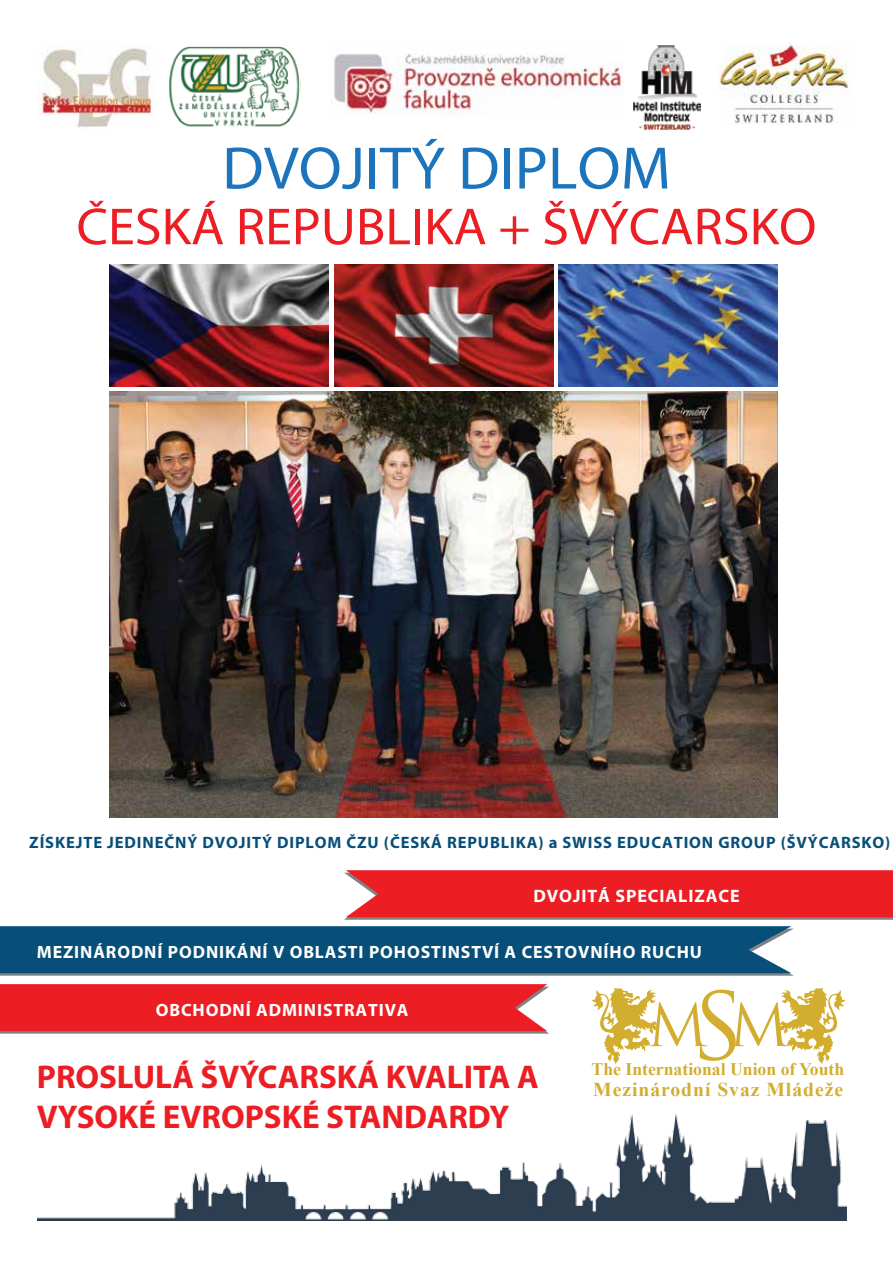
<style>
.page{position:relative;width:893px;height:1263px;background:#fff}
.page>*{position:absolute;margin:0;border:0;box-sizing:border-box;transform-origin:0 0}
.t1{font:60.45px "Myriad Pro";color:#1c75bc;scale:1.04 1}
.t2{font:52.5px "Myriad Pro";color:#ed1d24;scale:1.04 1}
.t3{font:700 33px/39.6px "Myriad Pro";color:#ed1d24}
.t4{font:700 19.65px "Times New Roman";letter-spacing:.05em;color:#d3ad2f}
.t5{font:700 18px "Myriad Pro";letter-spacing:.05em;color:#fff}
.t6{font:700 17.85px "Myriad Pro";letter-spacing:.05em;color:#fff}
.t7{font:700 17.7px "Times New Roman";color:#d3ad2f}
.t8{font:700 16.5px "Myriad Pro";letter-spacing:.055em;color:#074f78}
</style>
<div class="page">
<img style="left:334px;top:53px;width:289px;height:62px">
<img style="left:169px;top:47px;width:132px;height:80px">
<img style="left:38px;top:1114px;width:809px;height:107px">
<svg style="left:0;top:926px;width:794px;height:50px;background:#16577d"></svg>
<svg style="left:344px;top:870px;width:549px;height:50px;background:#e72b31"></svg>
<svg style="left:592px;top:987px;width:253px;height:77px"></svg>
<img style="left:38px;top:46px;width:115px;height:82px">
<img style="left:633px;top:46px;width:67px;height:83px">
<img style="left:718px;top:42px;width:130px;height:82px">
<svg style="left:0;top:984px;width:549px;height:50px;background:#e72a30"></svg>
<img style="left:109px;top:265px;width:219px;height:121px">
<img style="left:334px;top:264px;width:219px;height:122px">
<img style="left:110px;top:391px;width:667px;height:427px">
<img style="left:558px;top:264px;width:219px;height:122px">
<h1 class="t1" style="left:222px;top:131px;width:433px">DVOJITÝ DIPLOM</h1>
<h2 class="t2" style="left:76px;top:194px;width:713px">ČESKÁ REPUBLIKA + ŠVÝCARSKO</h2>
<p class="t8" style="left:29px;top:832px;width:863px">ZÍSKEJTE JEDINEČNÝ DVOJITÝ DIPLOM ČZU (ČESKÁ REPUBLIKA) a SWISS EDUCATION GROUP (ŠVÝCARSKO)</p>
<p class="t5" style="left:533px;top:884px;width:208px">DVOJITÁ SPECIALIZACE</p>
<p class="t6" style="left:37px;top:940px;width:667px">MEZINÁRODNÍ PODNIKÁNÍ V OBLASTI POHOSTINSTVÍ A CESTOVNÍHO RUCHU</p>
<p class="t6" style="left:156px;top:998px;width:254px">OBCHODNÍ ADMINISTRATIVA</p>
<h3 class="t3" style="left:37px;top:1056px;width:504px">PROSLULÁ ŠVÝCARSKÁ KVALITA A<br>VYSOKÉ EVROPSKÉ STANDARDY</h3>
<p class="t7" style="left:592px;top:1057px;width:254px">The International Union of Youth</p>
<p class="t4" style="left:593px;top:1075px;width:251px">Mezinárodní Svaz Mládeže</p>
</div>
